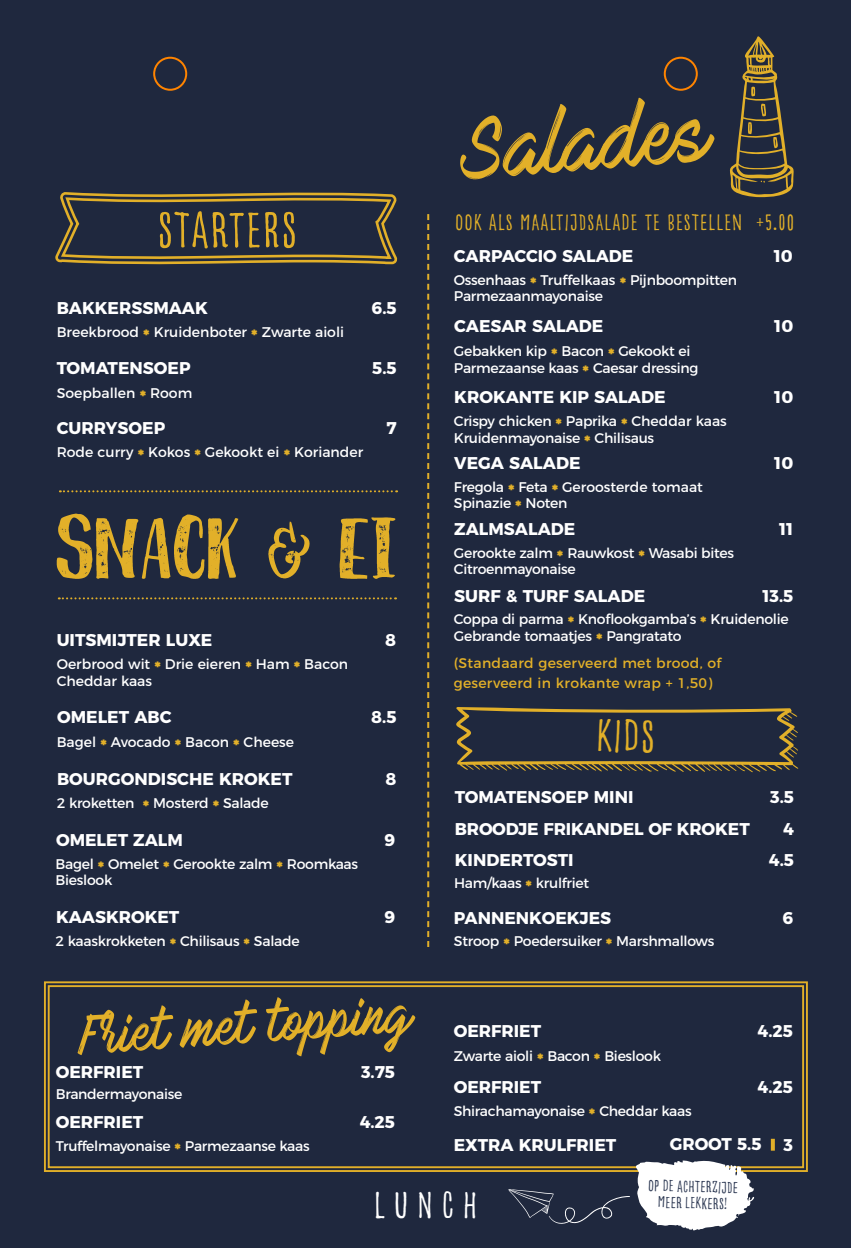
<style>
.page{position:relative;width:851px;height:1248px;background:#fff}
.page>*{position:absolute;margin:0;border:0;box-sizing:border-box;transform-origin:0 0}
.t1{font:87.2px "Breathe Press";letter-spacing:.02em;color:#e2b029}
.t2{font:75.8px "Mark My Words";color:#e2b029}
.t3{font:53.2px "Goodlife Sans Condensed";letter-spacing:-.005em;color:#e2b029}
.t4{font:48.6px "Mark My Words";color:#e2b029}
.t5{font:48px "Goodlife Sans Condensed";color:#e2b029}
.t6{font:40px "Goodlife Sans Condensed";letter-spacing:.2em;color:#fff}
.t7{font:24px "Goodlife Sans Condensed";letter-spacing:.02em;color:#e2b029}
.t8{font:17.2px "Goodlife Sans Condensed";color:#2a3651}
.t9{font:700 17px "Montserrat";color:#fff}
.t10{font:14px/16.8px "Montserrat";letter-spacing:-.02em;color:#fff}
.t11{font:14px "Montserrat";color:#fff}
.t12{font:14px "Montserrat";letter-spacing:.02em;color:#e2b029}
.s1{font-weight:900;font-size:16px;color:#e2b029}
</style>
<div class="page">
<div style="left:0;top:0;width:850px;height:1247px;background:#1f283e"></div>
<svg style="left:55px;top:192px;width:343px;height:73px"></svg>
<svg style="left:427px;top:214px;width:2px;height:732px"></svg>
<svg style="left:730px;top:36px;width:64px;height:161px"></svg>
<div style="left:153px;top:57px;width:34px;height:34px;border:2px solid #ff8400;border-radius:50%"></div>
<div style="left:663px;top:57px;width:34px;height:34px;border:2px solid #ff8400;border-radius:50%"></div>
<svg style="left:456px;top:707px;width:342px;height:65px"></svg>
<svg style="left:44px;top:981px;width:764px;height:191px"></svg>
<div style="left:48px;top:985px;width:756px;height:182px;border:2px solid #e2b029"></div>
<svg style="left:59px;top:597px;width:337px;height:2px"></svg>
<svg style="left:60px;top:490px;width:337px;height:2px"></svg>
<svg style="left:508px;top:1160px;width:246px;height:70px"></svg>
<svg style="left:770px;top:1138px;width:4px;height:12px"></svg>
<p class="t3" style="left:157px;top:200px;width:142px">STARTERS</p>
<p class="t9" style="left:57px;top:294px;width:152px">BAKKERSSMAAK</p>
<p class="t9" style="left:371px;top:294px;width:27px">6.5</p>
<p class="t11" style="left:57px;top:321px;width:289px">Breekbrood <span class="s1">*</span> Kruidenboter <span class="s1">*</span> Zwarte aioli</p>
<p class="t9" style="left:57px;top:354px;width:135px">TOMATENSOEP</p>
<p class="t9" style="left:372px;top:354px;width:26px">5.5</p>
<p class="t11" style="left:57px;top:381px;width:137px">Soepballen <span class="s1">*</span> Room</p>
<p class="t9" style="left:57px;top:413px;width:110px">CURRYSOEP</p>
<p class="t9" style="left:386px;top:413px;width:12px">7</p>
<p class="t11" style="left:57px;top:440px;width:308px">Rode curry <span class="s1">*</span> Kokos <span class="s1">*</span> Gekookt ei <span class="s1">*</span> Koriander</p>
<p class="t1" style="left:57px;top:509px;width:342px">SNACK &amp; EI</p>
<p class="t9" style="left:57px;top:625px;width:157px">UITSMIJTER LUXE</p>
<p class="t9" style="left:385px;top:625px;width:12px">8</p>
<p class="t11" style="left:57px;top:652px;width:293px">Oerbrood wit <span class="s1">*</span> Drie eieren <span class="s1">*</span> Ham <span class="s1">*</span> Bacon</p>
<p class="t11" style="left:57px;top:669px;width:97px">Cheddar kaas</p>
<p class="t9" style="left:57px;top:703px;width:116px">OMELET ABC</p>
<p class="t9" style="left:371px;top:703px;width:27px">8.5</p>
<p class="t11" style="left:57px;top:730px;width:239px">Bagel <span class="s1">*</span> Avocado <span class="s1">*</span> Bacon <span class="s1">*</span> Cheese</p>
<p class="t9" style="left:57px;top:765px;width:237px">BOURGONDISCHE KROKET</p>
<p class="t9" style="left:385px;top:765px;width:12px">8</p>
<p class="t10" style="left:57px;top:793px;width:213px">2 kroketten <span class="s1">*</span> Mosterd <span class="s1">*</span> Salade</p>
<p class="t9" style="left:56px;top:825px;width:128px">OMELET ZALM</p>
<p class="t9" style="left:384px;top:825px;width:12px">9</p>
<p class="t10" style="left:56px;top:855px;width:304px;line-height:16px">Bagel <span class="s1">*</span> Omelet <span class="s1">*</span> Gerookte zalm <span class="s1">*</span> Roomkaas<br>Bieslook</p>
<p class="t9" style="left:56px;top:902px;width:125px">KAASKROKET</p>
<p class="t9" style="left:384px;top:902px;width:12px">9</p>
<p class="t10" style="left:56px;top:931px;width:245px">2 kaaskrokketen <span class="s1">*</span> Chilisaus <span class="s1">*</span> Salade</p>
<p class="t4" style="left:76px;top:1009px;width:337px;rotate:-4deg">Friet met topping</p>
<p class="t2" style="left:455px;top:111px;width:252px;rotate:-5deg">Salades</p>
<p class="t7" style="left:454px;top:208px;width:341px">OOK ALS MAALTIJDSALADE TE BESTELLEN +5.00</p>
<p class="t9" style="left:454px;top:242px;width:181px">CARPACCIO SALADE</p>
<p class="t9" style="left:773px;top:242px;width:21px">10</p>
<p class="t10" style="left:454px;top:270px;width:285px">Ossenhaas <span class="s1">*</span> Truffelkaas <span class="s1">*</span> Pijnboompitten</p>
<p class="t10" style="left:454px;top:286px;width:150px">Parmezaanmayonaise</p>
<p class="t9" style="left:454px;top:312px;width:151px">CAESAR SALADE</p>
<p class="t9" style="left:774px;top:312px;width:21px">10</p>
<p class="t10" style="left:454px;top:341px;width:238px">Gebakken kip <span class="s1">*</span> Bacon <span class="s1">*</span> Gekookt ei</p>
<p class="t10" style="left:454px;top:358px;width:246px">Parmezaanse kaas <span class="s1">*</span> Caesar dressing</p>
<p class="t9" style="left:454px;top:383px;width:213px">KROKANTE KIP SALADE</p>
<p class="t9" style="left:774px;top:383px;width:21px">10</p>
<p class="t10" style="left:454px;top:411px;width:274px">Crispy chicken <span class="s1">*</span> Paprika <span class="s1">*</span> Cheddar kaas</p>
<p class="t10" style="left:454px;top:428px;width:202px">Kruidenmayonaise <span class="s1">*</span> Chilisaus</p>
<p class="t9" style="left:454px;top:449px;width:128px">VEGA SALADE</p>
<p class="t9" style="left:774px;top:449px;width:21px">10</p>
<p class="t11" style="left:454px;top:475px;width:250px">Fregola <span class="s1">*</span> Feta <span class="s1">*</span> Geroosterde tomaat</p>
<p class="t10" style="left:454px;top:494px;width:115px">Spinazie <span class="s1">*</span> Noten</p>
<p class="t9" style="left:454px;top:515px;width:122px">ZALMSALADE</p>
<p class="t9" style="left:779px;top:515px;width:16px">11</p>
<p class="t10" style="left:454px;top:543px;width:282px">Gerookte zalm <span class="s1">*</span> Rauwkost <span class="s1">*</span> Wasabi bites</p>
<p class="t10" style="left:454px;top:559px;width:123px">Citroenmayonaise</p>
<p class="t9" style="left:454px;top:581px;width:192px">SURF &amp; TURF SALADE</p>
<p class="t9" style="left:762px;top:581px;width:32px">13.5</p>
<p class="t10" style="left:454px;top:609px;width:336px">Coppa di parma <span class="s1">*</span> Knoflookgamba’s <span class="s1">*</span> Kruidenolie<br>Gebrande tomaatjes <span class="s1">*</span> Pangratato</p>
<p class="t12" style="left:453px;top:651px;width:269px">(Standaard geserveerd met brood, of</p>
<p class="t12" style="left:453px;top:671px;width:260px">geserveerd in krokante wrap + 1,50)</p>
<p class="t5" style="left:595px;top:709px;width:62px">KIDS</p>
<p class="t9" style="left:455px;top:783px;width:180px">TOMATENSOEP MINI</p>
<p class="t9" style="left:770px;top:783px;width:25px">3.5</p>
<p class="t9" style="left:455px;top:814px;width:296px">BROODJE FRIKANDEL OF KROKET</p>
<p class="t9" style="left:783px;top:814px;width:12px">4</p>
<p class="t9" style="left:455px;top:845px;width:120px">KINDERTOSTI</p>
<p class="t9" style="left:768px;top:845px;width:27px">4.5</p>
<p class="t10" style="left:454px;top:873px;width:136px">Ham/kaas <span class="s1">*</span> krulfriet</p>
<p class="t9" style="left:454px;top:904px;width:159px">PANNENKOEKJES</p>
<p class="t9" style="left:782px;top:904px;width:12px">6</p>
<p class="t10" style="left:454px;top:931px;width:262px">Stroop <span class="s1">*</span> Poedersuiker <span class="s1">*</span> Marshmallows</p>
<p class="t9" style="left:453px;top:1017px;width:89px">OERFRIET</p>
<p class="t9" style="left:757px;top:1017px;width:37px">4.25</p>
<p class="t10" style="left:453px;top:1046px;width:209px">Zwarte aioli <span class="s1">*</span> Bacon <span class="s1">*</span> Bieslook</p>
<p class="t9" style="left:56px;top:1057px;width:89px">OERFRIET</p>
<p class="t9" style="left:361px;top:1057px;width:35px">3.75</p>
<p class="t10" style="left:56px;top:1084px;width:128px">Brandermayonaise</p>
<p class="t9" style="left:453px;top:1072px;width:89px">OERFRIET</p>
<p class="t9" style="left:757px;top:1072px;width:37px">4.25</p>
<p class="t10" style="left:453px;top:1101px;width:239px">Shirachamayonaise <span class="s1">*</span> Cheddar kaas</p>
<p class="t9" style="left:56px;top:1107px;width:89px">OERFRIET</p>
<p class="t9" style="left:359px;top:1107px;width:37px">4.25</p>
<p class="t10" style="left:56px;top:1136px;width:255px">Truffelmayonaise <span class="s1">*</span> Parmezaanse kaas</p>
<p class="t9" style="left:453px;top:1130px;width:164px">EXTRA KRULFRIET</p>
<p class="t9" style="left:669px;top:1129px;width:93px">GROOT 5.5</p>
<p class="t9" style="left:783px;top:1130px;width:11px">3</p>
<p class="t6" style="left:373px;top:1183px;width:106px">LUNCH</p>
<p class="t8" style="left:648px;top:1175px;width:92px;rotate:1deg">OP DE ACHTERZIJDE</p>
<p class="t8" style="left:657px;top:1192px;width:71px;rotate:1deg">MEER LEKKERS!</p>
</div>
